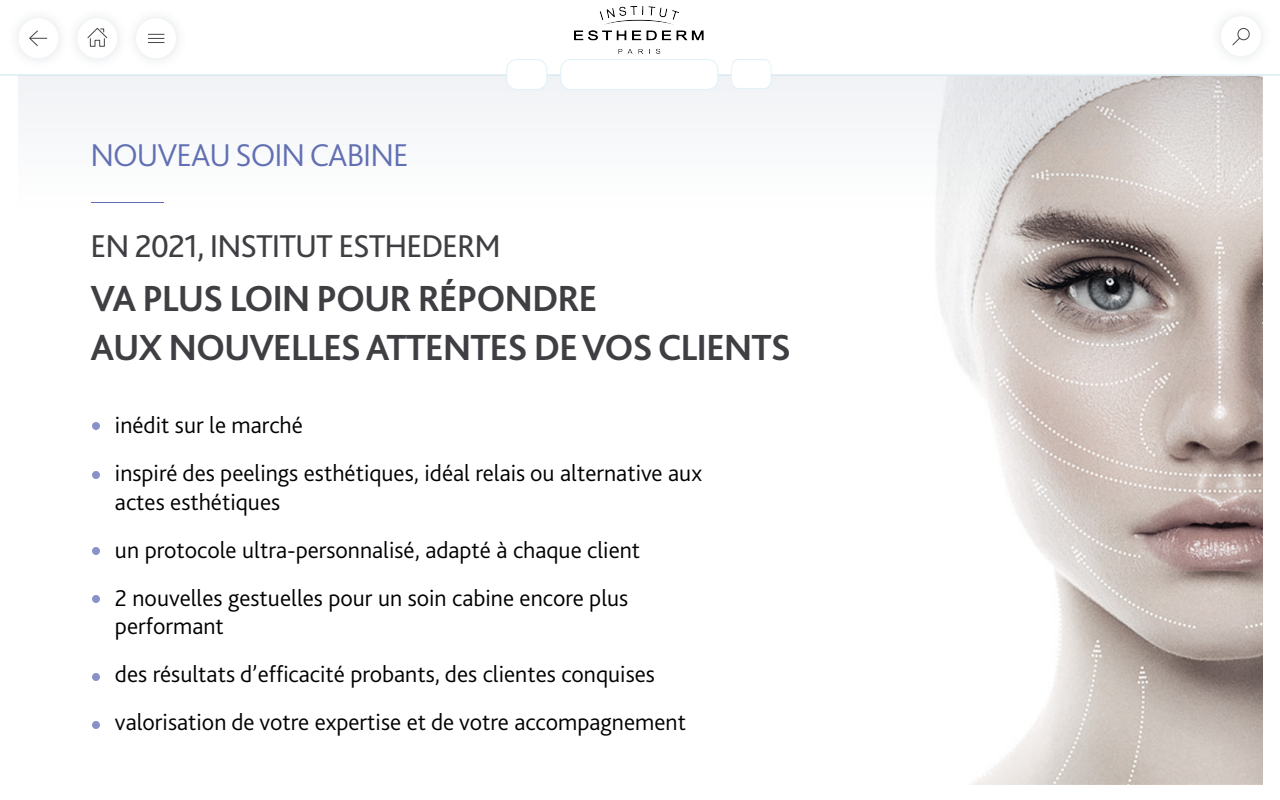
<style>
.page{position:relative;width:1280px;height:800px;background:#fff}
.page>*{position:absolute;margin:0;border:0;box-sizing:border-box;transform-origin:0 0}
.t1{font:700 38px/49px "Bliss 2";letter-spacing:-.03em;color:#3f3e42}
.t2{font:33px "Bliss 2";letter-spacing:-.03em;color:#3f3e42}
.t3{font:300 33px "Bliss 2";letter-spacing:-.03em;color:#616fb3}
.t4{font:300 24px/48px "Bliss 2";color:#000}
</style>
<div class="page">
<div style="left:20px;top:76px;width:1241px;height:135px;background:#f8f9fa"></div>
<img style="left:711px;top:76px;width:551px;height:709px">
<hr style="left:91px;top:202px;width:73px;height:1px;background:#616fb3">
<div style="left:92px;top:422px;width:8px;height:8px;background:#8892c6;border-radius:50%"></div>
<div style="left:92px;top:471px;width:8px;height:8px;background:#8892c6;border-radius:50%"></div>
<div style="left:92px;top:547px;width:8px;height:8px;background:#8892c6;border-radius:50%"></div>
<div style="left:92px;top:595px;width:8px;height:8px;background:#8892c6;border-radius:50%"></div>
<div style="left:92px;top:673px;width:8px;height:8px;background:#8892c6;border-radius:50%"></div>
<div style="left:92px;top:721px;width:8px;height:8px;background:#8892c6;border-radius:50%"></div>
<svg style="left:1232px;top:37px;width:9px;height:9px"></svg>
<div style="left:1238px;top:28px;width:12px;height:12px;border:1px solid #464648;border-radius:50%"></div>
<svg style="left:29px;top:30px;width:18px;height:17px"></svg>
<div style="left:77px;top:18px;width:40px;height:40px;background:#fff;border-radius:50%"></div>
<svg style="left:148px;top:34px;width:16px;height:9px"></svg>
<svg style="left:87px;top:28px;width:21px;height:19px"></svg>
<hr style="left:0;top:74px;width:1280px;height:2px;background:#c9e5ed">
<div style="left:507px;top:60px;width:40px;height:30px;background:#fff;border-radius:10px"></div>
<div style="left:506px;top:59px;width:41px;height:31px;border:1px solid #dff2f7;border-radius:10px"></div>
<div style="left:561px;top:60px;width:157px;height:30px;background:#fff;border-radius:10px"></div>
<div style="left:560px;top:59px;width:158px;height:31px;border:1px solid #dff2f7;border-radius:10px"></div>
<svg style="left:731px;top:59px;width:40px;height:30px"></svg>
<img style="left:574px;top:6px;width:130px;height:48px">
<h2 class="t3" style="left:91px;top:135px;width:320px">NOUVEAU SOIN CABINE</h2>
<h2 class="t2" style="left:91px;top:226px;width:412px">EN 2021, INSTITUT ESTHEDERM</h2>
<h1 class="t1" style="left:91px;top:274px;width:702px">VA PLUS LOIN POUR RÉPONDRE<br>AUX NOUVELLES ATTENTES DE VOS CLIENTS</h1>
<p class="t4" style="left:115px;top:401px;width:589px">inédit sur le marché<br>inspiré des peelings esthétiques, idéal relais ou alternative aux</p>
<p class="t4" style="left:115px;top:477px;width:527px">actes esthétiques<br>un protocole ultra-personnalisé, adapté à chaque client<br>2 nouvelles gestuelles pour un soin cabine encore plus</p>
<p class="t4" style="left:115px;top:602px;width:573px">performant<br>des résultats d’efficacité probants, des clientes conquises valorisation de votre expertise et de votre accompagnement</p>
</div>
